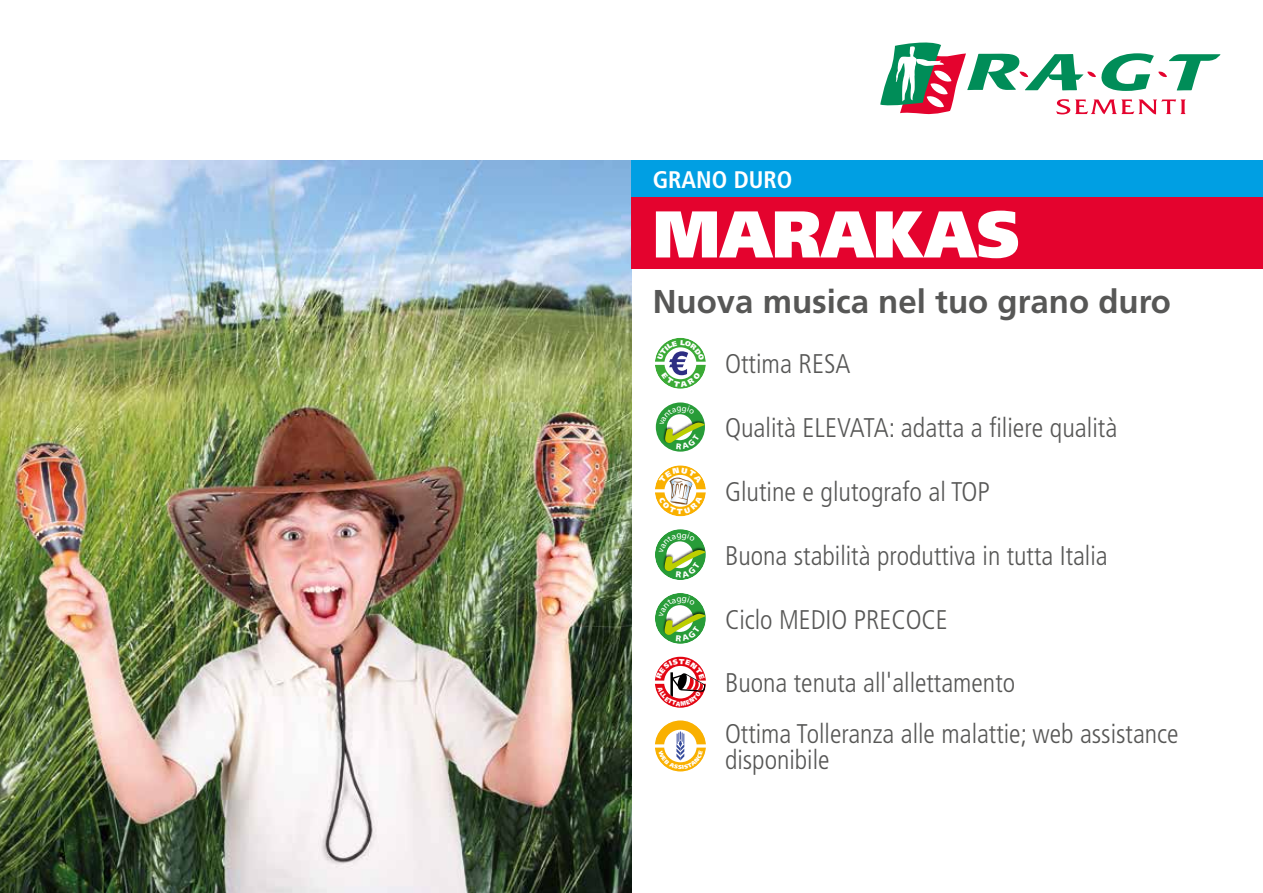
<style>
.page{position:relative;width:1263px;height:893px;background:#fff}
.page>*{position:absolute;margin:0;border:0;box-sizing:border-box;transform-origin:0 0}
.t1{font:900 66px "Frutiger LT Std";color:#fff;scale:.95 1}
.t2{font:700 33px "Frutiger LT Std";color:#575756}
.t3{font:300 condensed 27px/25.5px "Frutiger LT Std";color:#575756}
.t4{font:700 condensed 24px "Frutiger LT Std";color:#fff}
</style>
<div class="page">
<svg style="left:880px;top:43px;width:340px;height:72px"></svg>
<img style="left:0;top:160px;width:631px;height:733px">
<div style="left:631px;top:197px;width:632px;height:72px;background:#e4032e"></div>
<div style="left:631px;top:160px;width:632px;height:37px;background:#009fe3"></div>
<img style="left:655px;top:402px;width:50px;height:50px">
<img style="left:655px;top:529px;width:51px;height:51px">
<img style="left:655px;top:593px;width:51px;height:51px">
<svg style="left:655px;top:338px;width:51px;height:51px"></svg>
<svg style="left:659px;top:406px;width:45px;height:43px"></svg>
<svg style="left:655px;top:465px;width:51px;height:51px"></svg>
<svg style="left:659px;top:533px;width:46px;height:45px"></svg>
<svg style="left:659px;top:596px;width:46px;height:45px"></svg>
<svg style="left:655px;top:657px;width:51px;height:51px"></svg>
<svg style="left:655px;top:720px;width:51px;height:51px"></svg>
<p class="t4" style="left:653px;top:166px;width:141px">GRANO DURO</p>
<h1 class="t1" style="left:653px;top:194px;width:388px">MARAKAS</h1>
<p class="t2" style="left:653px;top:282px;width:520px">Nuova musica nel tuo grano duro</p>
<p class="t3" style="left:725px;top:352px;width:127px">Ottima RESA</p>
<p class="t3" style="left:725px;top:415px;width:394px">Qualità ELEVATA: adatta a filiere qualità</p>
<p class="t3" style="left:725px;top:479px;width:266px">Glutine e glutografo al TOP</p>
<p class="t3" style="left:725px;top:543px;width:384px">Buona stabilità produttiva in tutta Italia</p>
<p class="t3" style="left:725px;top:607px;width:224px">Ciclo MEDIO PRECOCE</p>
<p class="t3" style="left:725px;top:671px;width:292px">Buona tenuta all'allettamento</p>
<p class="t3" style="left:725px;top:722px;width:455px">Ottima Tolleranza alle malattie; web assistance disponibile</p>
</div>
